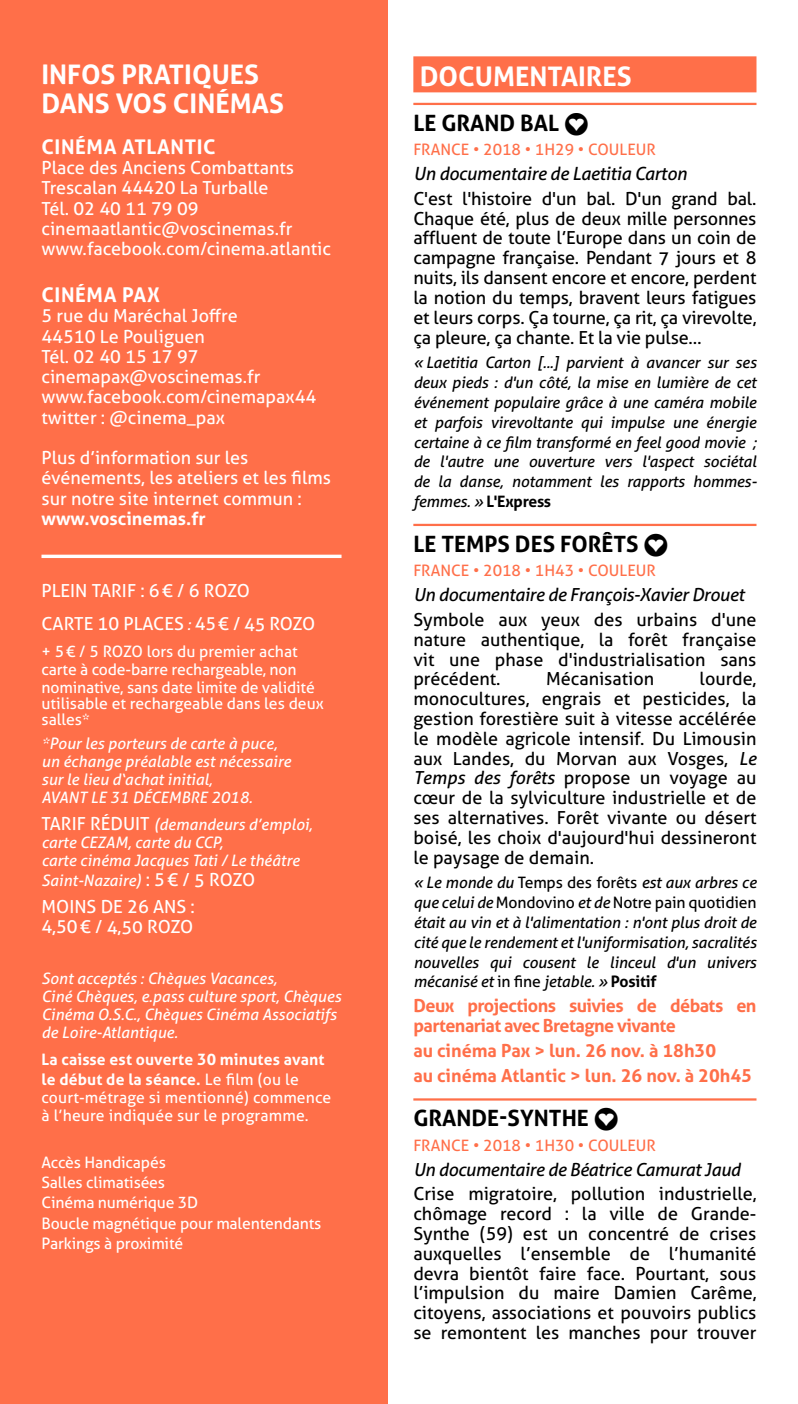
<style>
.page{position:relative;width:798px;height:1404px;background:#fff}
.page>*{position:absolute;margin:0;border:0;box-sizing:border-box;transform-origin:0 0}
.t1{font:700 27px/29.2px "Aller";color:#fff}
.t2{font:700 22.5px "Aller";color:#000}
.t3{font:700 20.25px "Aller";letter-spacing:.03em;color:#fff}
.t4{font:italic 18.22px "Aller";letter-spacing:-.015em;color:#000}
.t5{font:18px/19.8px "Aller";color:#000;text-align:justify}
.t6{font:18px/20.2px "Aller";color:#fff}
.t7{font:italic 18px "Aller";letter-spacing:-.02em;color:#000}
.t8{font:700 18px/19.8px "Aller";letter-spacing:-.03em;color:#ff6f49}
.t9{font:700 18px/24.8px "Aller";color:#ff6f49}
.t10{font:700 18px "Aller";color:#fff}
.t11{font:italic 15.75px/19.8px "Aller";letter-spacing:-.01em;color:#000;text-align:justify}
.t12{font:italic 15.75px/18px "Aller";color:#fff}
.t13{font:15.75px/20.2px "Aller";letter-spacing:-.01em;color:#fff}
.t14{font:15.75px "Aller";color:#ff6f49}
.t15{font:15.75px/18px "Aller";letter-spacing:.01em;color:#fff}
.t16{font:700 15.75px/20.2px "Aller";letter-spacing:.01em;color:#fff}
.s1{font-style:italic;font-size:15.75px}
.s2{font-style:normal;font-size:18px}
.s3{font-weight:400}
.s4{font-family:"Hearts for 3 DFX";font-weight:400}
.s5{font-weight:700;font-style:normal}
.s6{font-family:"Hearts for 3 DFX";font-weight:400;font-size:22.72px}
.s7{font-style:italic}
.s8{font-style:normal}
</style>
<div class="page">
<div style="left:0;top:0;width:387px;height:1403px;background:#ff6f49"></div>
<svg style="left:41px;top:554px;width:300px;height:4px"></svg>
<div style="left:413px;top:56px;width:343px;height:36px;background:#ff6f49"></div>
<hr style="left:413px;top:103px;width:343px;height:2px;background:#ff6f49">
<hr style="left:413px;top:523px;width:343px;height:3px;background:#ff6f49">
<hr style="left:413px;top:1098px;width:343px;height:2px;background:#ff6f49">
<h1 class="t1" style="left:41px;top:60px;width:244px">infos pratiques dans Vos cinémas</h1>
<p class="t3" style="left:41px;top:134px;width:176px">Cinéma Atlantic</p>
<p class="t6" style="left:41px;top:158px;width:291px">Place des Anciens Combattants<br>Trescalan 44420 La Turballe<br>Tél. 02 40 11 79 09 cinemaatlantic@voscinemas.fr www.facebook.com/cinema.atlantic</p>
<p class="t3" style="left:41px;top:282px;width:120px">Cinéma Pax</p>
<p class="t6" style="left:41px;top:306px;width:276px">5 rue du Maréchal Joffre<br>44510 Le Pouliguen<br>Tél. 02 40 15 17 97 cinemapax@voscinemas.fr www.facebook.com/cinemapax44 twitter : @cinema_pax</p>
<p class="t6" style="left:41px;top:447px;width:291px">Plus d’information sur les événements, les ateliers et les films sur notre site internet commun :</p>
<p class="t10" style="left:41px;top:507px;width:166px">www.voscinemas.fr</p>
<p class="t6" style="left:41px;top:574px;width:275px;line-height:33.1px">Plein tarif : 6€ / 6 ROZO<br>Cart e 10 places <span class="s1">:</span> 45€ / 45 ROZO</p>
<p class="t13" style="left:41px;top:642px;width:275px;line-height:18px">+ 5€ / 5 ROZO lors du premier achat carte à code-barre rechargeable, non nominative, sans date limite de validité</p>
<p class="t13" style="left:41px;top:695px;width:283px;line-height:15.8px">utilisable et rechargeable dans les deux salles*</p>
<p class="t12" style="left:41px;top:734px;width:251px">*Pour les porteurs de carte à puce, un échange préalable est nécessaire sur le lieu d‘achat initial,<br>AVANT LE 31 Décembre 2018.</p>
<p class="t12" style="left:41px;top:815px;width:272px"><span class="s2">Tarif réduit</span> (demandeurs d’emploi, carte CEZAM, carte du CCP,<br>carte cinéma Jacques Tati / Le théâtre</p>
<p class="t12" style="left:41px;top:871px;width:215px">Saint-Nazaire) <span class="s2">: 5€ / 5 ROZO</span></p>
<p class="t6" style="left:41px;top:896px;width:155px">Moins de 26 ans :<br>4,50€ / 4,50 ROZO</p>
<p class="t12" style="left:41px;top:969px;width:301px">Sont acceptés : Chèques Vacances,<br>Ciné Chèques, e.pass culture sport, Chèques Cinéma O.S.C., Chèques Cinéma Associatifs de Loire-Atlantique.</p>
<p class="t16" style="left:41px;top:1048px;width:284px">La caisse est ouverte 30 minutes avant le début de la séance. <span class="s3">Le film (ou le</span></p>
<p class="t15" style="left:41px;top:1088px;width:291px">court-métrage si mentionné) commence à l’heure indiquée sur le programme.</p>
<p class="t13" style="left:41px;top:1151px;width:281px">Accès Handicapés<br>Salles climatisées<br>Cinéma numérique 3D<br>Boucle magnétique pour malentendants<br>Parkings à proximité</p>
<h1 class="t1" style="left:419px;top:62px;width:92px">documen</h1>
<h1 class="t1" style="left:547px;top:62px;width:86px">taires</h1>
<p class="t2" style="left:413px;top:109px;width:177px">le grand bal <span class="s4">X</span></p>
<p class="t14" style="left:413px;top:140px;width:242px">france • 2018 • 1h29 • COULEUR</p>
<p class="t4" style="left:413px;top:162px;width:275px">Un documentaire de Laetitia Carton</p>
<p class="t5" style="left:413px;top:188px;width:344px">C'est l'histoire d'un bal. D'un grand bal.<br>Chaque été, plus de deux mille personnes affluent de toute l’Europe dans un coin de campagne française. Pendant 7 jours et 8 nuits, ils dansent encore et encore, perdent la notion du temps, bravent leurs fatigues et leurs corps. Ça tourne, ça rit, ça virevolte, ça pleure, ça chante. Et la vie pulse…</p>
<p class="t11" style="left:413px;top:353px;width:345px">« Laetitia Carton [...] parvient à avancer sur ses deux pieds : d'un côté, la mise en lumière de cet événement populaire grâce à une caméra mobile et parfois virevoltante qui impulse une énergie certaine à ce film transformé en feel good movie ; de l'autre une ouverture vers l'aspect sociétal de la danse, notamment les rapports hommes&shy;femmes. » <span class="s5">L'Express</span></p>
<p class="t2" style="left:413px;top:529px;width:256px">le tem ps des forêts <span class="s6">X</span></p>
<p class="t14" style="left:413px;top:561px;width:242px">france • 2018 • 1h43 • COULEUR</p>
<p class="t7" style="left:413px;top:583px;width:332px">Un documentaire de François-Xavier Drouet</p>
<p class="t5" style="left:413px;top:609px;width:344px">Symbole aux yeux des urbains d'une nature authentique, la forêt française vit une phase d'industrialisation sans précédent.</p>
<p class="t5" style="left:413px;top:669px;width:344px;text-indent:286px">lourde, monocultures, engrais et pesticides, la gestion forestiè re suit à vitesse accé lé rée le modèle agricole intensif. Du Limousin aux Landes, du Morvan aux Vosges, <span class="s7">Le Temps des forêts</span> propose un voyage au cœur de la sylviculture industrielle et de ses alternatives. Forêt vivante ou désert boisé, les choix d'aujourd'hui dessineront le paysage de demain.</p>
<p class="t11" style="left:413px;top:872px;width:344px">« Le monde du <span class="s8">Temps des forêts</span> est aux arbres ce que celui de <span class="s8">Mondovino</span> et de <span class="s8">N otre pain quotidien </span>était au vin et à l'alimentation : n'ont plus droit de cité que le rendement et l'uniformisation, sacralités nouvelles qui cousent le linceul d'un univers mécanisé et <span class="s8">in fine</span> jetable. » <span class="s5">Positif</span></p>
<p class="t8" style="left:413px;top:995px;width:344px">Deux projections suivies de débats en partenariat avec Bretagne vivante</p>
<p class="t9" style="left:413px;top:1037px;width:340px">au cinéma Pax &gt; lun. 26 nov. à 18h30<br>au cinéma Atlantic &gt; lun. 26 nov. à 20h45</p>
<p class="t2" style="left:413px;top:1104px;width:58px">grande</p>
<p class="t2" style="left:499px;top:1104px;width:121px">-synthe <span class="s6">X</span></p>
<p class="t14" style="left:413px;top:1135px;width:242px">france • 2018 • 1h30 • COULEUR</p>
<p class="t7" style="left:413px;top:1158px;width:328px">Un documentaire de Béatrice Camurat Jaud</p>
<p class="t5" style="left:413px;top:1183px;width:344px">Crise migratoire, pollution industrielle, chômage record : la ville de Grande-Synthe (59) est un concentré de crises auxquelles l’ensemble de l’humanité devra bientôt faire face. Pourtant, sous l’impulsion du maire Damien Carême, citoyens, associations et pouvoirs publics se remontent les manches pour trouver</p>
<p class="t5" style="left:546px;top:669px;width:110px">Mécanisation</p>
</div>
